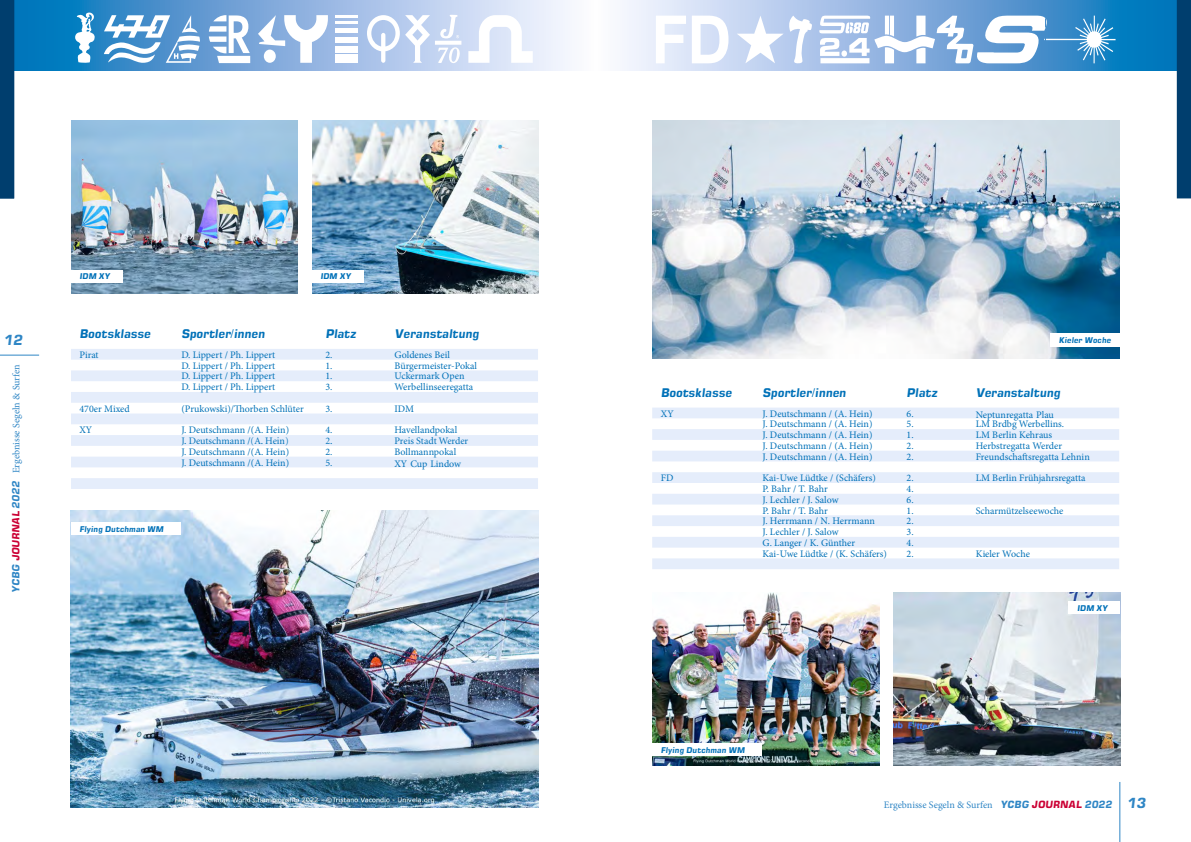
<style>
.page{position:relative;width:1191px;height:842px;background:#fff}
.page>*{position:absolute;margin:0;border:0;box-sizing:border-box;transform-origin:0 0}
.t1{font:italic 14px "Square 721 Dm";color:#2f86c5}
.t2{font:italic 12px "Square 721 Dm";letter-spacing:-.01em;color:#0071b8}
.t3{font:10px "Minion Pro";color:#0071b8}
.t4{font:10px "Minion Pro";letter-spacing:-.005em;color:#2f86c5}
.t5{font:10px "Minion";color:#0071b8}
.t6{font:italic 8px "Square 721 Dm";color:#0071b8}
.s1{font-family:"Square 721 Dm";font-style:italic}
.s2{font-family:"Square 721 Dm";font-style:italic;color:#cb0034}
.s3{font-family:"Square 721 Dm";font-style:italic;font-size:14px}
</style>
<div class="page">
<img style="left:652px;top:120px;width:468px;height:239px">
<img style="left:71px;top:510px;width:468px;height:298px">
<img style="left:652px;top:593px;width:227px;height:172px">
<img style="left:893px;top:593px;width:227px;height:172px">
<img style="left:312px;top:120px;width:227px;height:173px">
<img style="left:71px;top:120px;width:227px;height:173px">
<div style="left:1050px;top:333px;width:70px;height:13px;background:#fff"></div>
<svg style="left:622px;top:0;width:554px;height:71px;background:#76addb"></svg>
<svg style="left:656px;top:16px;width:459px;height:48px"></svg>
<div style="left:1176px;top:0;width:15px;height:198px;background:#003e6e"></div>
<svg style="left:14px;top:0;width:556px;height:71px;background:#79aedb"></svg>
<svg style="left:468px;top:15px;width:65px;height:48px"></svg>
<div style="left:336px;top:55px;width:22px;height:8px;background:#fff"></div>
<div style="left:336px;top:46px;width:22px;height:6px;background:#fff"></div>
<div style="left:336px;top:37px;width:22px;height:6px;background:#fff"></div>
<div style="left:336px;top:28px;width:22px;height:5px;background:#fff"></div>
<hr style="left:336px;top:21px;width:22px;height:3px;background:#fff">
<hr style="left:336px;top:15px;width:22px;height:2px;background:#fff">
<svg style="left:258px;top:15px;width:70px;height:48px"></svg>
<svg style="left:209px;top:15px;width:41px;height:48px"></svg>
<svg style="left:104px;top:15px;width:96px;height:48px"></svg>
<svg style="left:75px;top:12px;width:21px;height:51px"></svg>
<svg style="left:367px;top:15px;width:94px;height:48px"></svg>
<div style="left:0;top:0;width:14px;height:198px;background:#003e6e"></div>
<hr style="left:0;top:355px;width:39px;height:1px;background:#2f86c5">
<div style="left:71px;top:270px;width:51px;height:12px;background:#fff"></div>
<div style="left:71px;top:522px;width:109px;height:13px;background:#fff"></div>
<svg style="left:71px;top:349px;width:467px;height:140px;fill:#e8effb"></svg>
<hr style="left:1119px;top:782px;width:1px;height:60px;background:#2f86c5">
<svg style="left:652px;top:408px;width:467px;height:161px;fill:#e8effb"></svg>
<div style="left:312px;top:270px;width:51px;height:12px;background:#fff"></div>
<div style="left:652px;top:744px;width:109px;height:12px;background:#fff"></div>
<div style="left:1068px;top:602px;width:52px;height:12px;background:#fff"></div>
<p class="t6" style="left:79px;top:271px;width:32px">IDM XY</p>
<p class="t6" style="left:320px;top:271px;width:32px">IDM XY</p>
<p class="t2" style="left:79px;top:326px;width:72px">Bootsklasse</p>
<p class="t2" style="left:181px;top:326px;width:85px">Sportler/innen</p>
<p class="t2" style="left:325px;top:326px;width:32px">Platz</p>
<p class="t2" style="left:394px;top:326px;width:86px">Veranstaltung</p>
<p class="t3" style="left:79px;top:348px;width:21px">Pirat</p>
<p class="t3" style="left:181px;top:348px;width:95px">D. Lippert / Ph. Lippert</p>
<p class="t3" style="left:325px;top:348px;width:9px">2.</p>
<p class="t3" style="left:394px;top:348px;width:57px">Goldenes Beil</p>
<p class="t3" style="left:181px;top:359px;width:95px">D. Lippert / Ph. Lippert</p>
<p class="t3" style="left:325px;top:359px;width:9px">1.</p>
<p class="t3" style="left:394px;top:359px;width:84px">Bürgermeister-Pokal</p>
<p class="t3" style="left:181px;top:370px;width:95px">D. Lippert / Ph. Lippert</p>
<p class="t3" style="left:325px;top:370px;width:9px">1.</p>
<p class="t3" style="left:394px;top:370px;width:71px">Uckermark Open</p>
<p class="t3" style="left:181px;top:380px;width:95px">D. Lippert / Ph. Lippert</p>
<p class="t3" style="left:325px;top:380px;width:9px">3.</p>
<p class="t3" style="left:394px;top:380px;width:80px">Werbellinseeregatta</p>
<p class="t3" style="left:79px;top:402px;width:52px">470er Mixed</p>
<p class="t3" style="left:181px;top:402px;width:124px">(Prukowski)/Thorben Schlüter</p>
<p class="t3" style="left:325px;top:402px;width:9px">3.</p>
<p class="t3" style="left:394px;top:402px;width:21px">IDM</p>
<p class="t3" style="left:79px;top:423px;width:14px">XY</p>
<p class="t3" style="left:181px;top:423px;width:109px">J. Deutschmann /(A. Hein)</p>
<p class="t3" style="left:325px;top:423px;width:9px">4.</p>
<p class="t3" style="left:394px;top:423px;width:64px">Havellandpokal</p>
<p class="t5" style="left:181px;top:436px;width:109px">J. Deutschmann /(A. Hein)</p>
<p class="t5" style="left:325px;top:436px;width:9px">2.</p>
<p class="t5" style="left:394px;top:436px;width:75px">Preis Stadt Werder</p>
<p class="t3" style="left:181px;top:445px;width:109px">J. Deutschmann /(A. Hein)</p>
<p class="t3" style="left:325px;top:445px;width:9px">2.</p>
<p class="t3" style="left:394px;top:445px;width:63px">Bollmannpokal</p>
<p class="t3" style="left:181px;top:456px;width:109px">J. Deutschmann /(A. Hein)</p>
<p class="t3" style="left:325px;top:456px;width:9px">5.</p>
<p class="t3" style="left:394px;top:457px;width:68px">XY Cup Lindow</p>
<h1 class="t1" style="left:3px;top:332px;width:21px">12</h1>
<p class="t6" style="left:1059px;top:335px;width:53px">Kieler Woche</p>
<p class="t4" style="left:9px;top:592px;width:230px;rotate:-90deg"><span class="s1">YCBG</span> <span class="s2">JOURNAL</span> <span class="s1">2022</span> Ergebnisse Segeln &amp; Surfen</p>
<p class="t2" style="left:660px;top:385px;width:72px">Bootsklasse</p>
<p class="t2" style="left:762px;top:385px;width:85px">Sportler/innen</p>
<p class="t2" style="left:906px;top:385px;width:32px">Platz</p>
<p class="t2" style="left:975px;top:385px;width:86px">Veranstaltung</p>
<p class="t3" style="left:660px;top:407px;width:15px">XY</p>
<p class="t3" style="left:762px;top:407px;width:112px">J. Deutschmann / (A. Hein)</p>
<p class="t3" style="left:906px;top:407px;width:9px">6.</p>
<p class="t3" style="left:975px;top:408px;width:80px">Neptunregatta Plau</p>
<p class="t3" style="left:762px;top:417px;width:112px">J. Deutschmann / (A. Hein)</p>
<p class="t3" style="left:906px;top:417px;width:9px">5.</p>
<p class="t3" style="left:975px;top:417px;width:90px">LM Brdbg Werbellins.</p>
<p class="t3" style="left:762px;top:428px;width:112px">J. Deutschmann / (A. Hein)</p>
<p class="t3" style="left:906px;top:428px;width:9px">1.</p>
<p class="t3" style="left:975px;top:428px;width:78px">LM Berlin Kehraus</p>
<p class="t3" style="left:762px;top:439px;width:112px">J. Deutschmann / (A. Hein)</p>
<p class="t3" style="left:906px;top:439px;width:9px">2.</p>
<p class="t3" style="left:975px;top:439px;width:88px">Herbstregatta Werder</p>
<p class="t3" style="left:762px;top:450px;width:112px">J. Deutschmann / (A. Hein)</p>
<p class="t3" style="left:906px;top:450px;width:9px">2.</p>
<p class="t3" style="left:975px;top:450px;width:116px">Freundschaftsregatta Lehnin</p>
<p class="t3" style="left:660px;top:471px;width:14px">FD</p>
<p class="t3" style="left:762px;top:471px;width:115px">Kai-Uwe Lüdtke / (Schäfers)</p>
<p class="t3" style="left:906px;top:471px;width:9px">2.</p>
<p class="t3" style="left:975px;top:471px;width:111px">LM Berlin Frühjahrsregatta</p>
<p class="t3" style="left:762px;top:482px;width:67px">P. Bahr / T. Bahr</p>
<p class="t3" style="left:906px;top:482px;width:9px">4.</p>
<p class="t3" style="left:762px;top:493px;width:78px">J. Lechler / J. Salow</p>
<p class="t3" style="left:906px;top:493px;width:9px">6.</p>
<p class="t3" style="left:762px;top:504px;width:67px">P. Bahr / T. Bahr</p>
<p class="t3" style="left:906px;top:504px;width:9px">1.</p>
<p class="t3" style="left:975px;top:504px;width:89px">Scharmützelseewoche</p>
<p class="t3" style="left:762px;top:514px;width:114px">J. Herrmann / N. Herrmann</p>
<p class="t3" style="left:906px;top:514px;width:9px">2.</p>
<p class="t3" style="left:762px;top:525px;width:78px">J. Lechler / J. Salow</p>
<p class="t3" style="left:906px;top:525px;width:9px">3.</p>
<p class="t3" style="left:762px;top:536px;width:94px">G. Langer / K. Günther</p>
<p class="t3" style="left:906px;top:536px;width:9px">4.</p>
<p class="t3" style="left:762px;top:547px;width:126px">Kai-Uwe Lüdtke / (K. Schäfers)</p>
<p class="t3" style="left:906px;top:547px;width:9px">2.</p>
<p class="t3" style="left:975px;top:547px;width:56px">Kieler Woche</p>
<p class="t6" style="left:79px;top:524px;width:86px">Flying Dutchman WM</p>
<p class="t6" style="left:660px;top:745px;width:86px">Flying Dutchman WM</p>
<p class="t6" style="left:1077px;top:603px;width:32px">IDM XY</p>
<p class="t4" style="left:883px;top:798px;width:263px">Ergebnisse Segeln &amp; Surfen <span class="s1">YCBG</span> <span class="s2">JOURNAL</span> <span class="s1">2022</span> <span class="s3">13</span></p>
</div>
